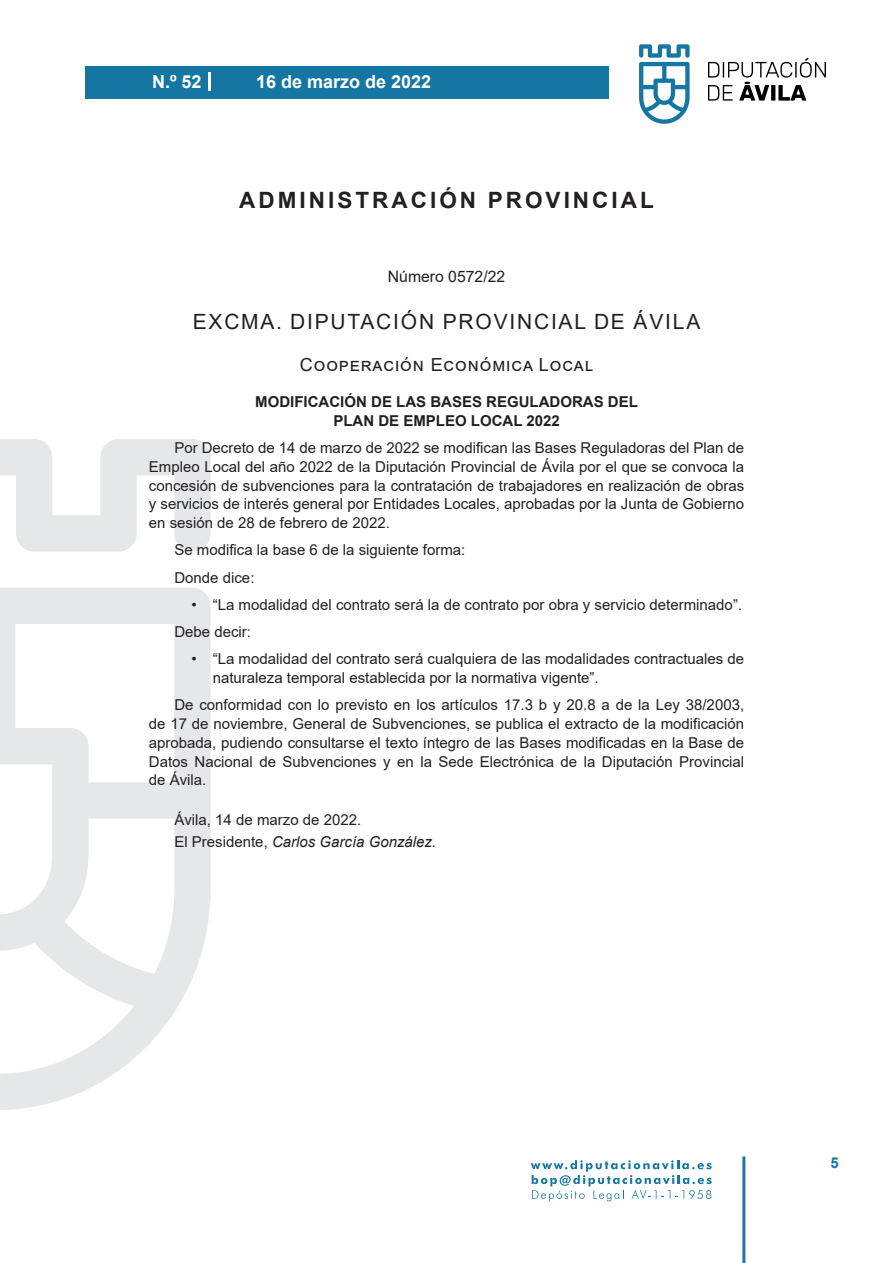
<style>
.page{position:relative;width:893px;height:1263px;background:#fff}
.page>*{position:absolute;margin:0;border:0;box-sizing:border-box;transform-origin:0 0}
.t1{font:700 22.5px "Arial";letter-spacing:.135em;color:#231f20}
.t2{font:21px "Arial";letter-spacing:.085em;color:#231f20}
.t3{font:18px "Arial";letter-spacing:.05em;color:#231f20}
.t4{font:700 18px "Arial";color:#fff}
.t5{font:15.75px "Arial";color:#231f20}
.t6{font:15px/18.8px "Arial";color:#231f20}
.t7{font:700 15px/18.8px "Arial";color:#231f20;text-align:center}
.t8{font:700 15px "Arial";color:#1d76a4}
.s1{font-style:italic}
</style>
<div class="page">
<svg style="left:531px;top:1160px;width:181px;height:41px"></svg>
<div style="left:85px;top:66px;width:523px;height:33px;background:#1676a2"></div>
<svg style="left:639px;top:44px;width:51px;height:80px"></svg>
<svg style="left:708px;top:58px;width:118px;height:43px"></svg>
<hr style="left:742px;top:1156px;width:3px;height:107px;background:#1d76a4">
<svg style="left:208px;top:72px;width:2px;height:18px"></svg>
<svg style="left:0;top:439px;width:211px;height:671px"></svg>
<p class="t4" style="left:152px;top:69px;width:51px">N.º 52</p>
<p class="t4" style="left:256px;top:69px;width:177px">16 de marzo de 2022</p>
<h1 class="t1" style="left:239px;top:184px;width:416px">ADMINISTRACIÓN PROVINCIAL</h1>
<p class="t5" style="left:388px;top:266px;width:119px">Número 0572/22</p>
<h2 class="t2" style="left:193px;top:307px;width:509px">EXCMA. DIPUTACIÓN PROVINCIAL DE ÁVILA</h2>
<p class="t3" style="left:300px;top:353px;width:295px">Cooperación Económica Local</p>
<p class="t7" style="left:255px;top:393px;width:384px">MODIFICACIÓN DE LAS BASES REGULADORAS DEL<br>PLAN DE EMPLEO LOCAL 2022</p>
<p class="t6" style="left:149px;top:438px;width:597px;text-align:justify;text-indent:26px">Por Decreto de 14 de marzo de 2022 se modifican las Bases Reguladoras del Plan de Empleo Local del año 2022 de la Diputación Provincial de Ávila por el que se convoca la concesión de subvenciones para la contratación de trabajadores en realización de obras y servicios de interés general por Entidades Locales, aprobadas por la Junta de Gobierno en sesión de 28 de febrero de 2022.</p>
<p class="t6" style="left:174px;top:536px;width:292px;line-height:27.3px">Se modifica la base 6 de la siguiente forma:<br>Donde dice:</p>
<p class="t6" style="left:174px;top:591px;width:569px;line-height:27.3px;text-indent:17px">• “La modalidad del contrato será la de contrato por obra y servicio determinado”.<br>Debe decir:</p>
<p class="t6" style="left:213px;top:650px;width:533px;text-indent:-21px">• “La modalidad del contrato será cualquiera de las modalidades contractuales de naturaleza temporal establecida por la normativa vigente”.</p>
<p class="t6" style="left:149px;top:696px;width:597px;text-align:justify;text-indent:26px">De conformidad con lo previsto en los artículos 17.3 b y 20.8 a de la Ley 38/2003, de 17 de noviembre, General de Subvenciones, se publica el extracto de la modificación aprobada, pudiendo consultarse el texto íntegro de las Bases modificadas en la Base de Datos Nacional de Subvenciones y en la Sede Electrónica de la Diputación Provincial de Ávila.</p>
<p class="t6" style="left:174px;top:808px;width:263px;line-height:22.2px">Ávila, 14 de marzo de 2022.<br>El Presidente, <span class="s1">Carlos García González.</span></p>
<p class="t8" style="left:831px;top:1152px;width:10px">5</p>
</div>
